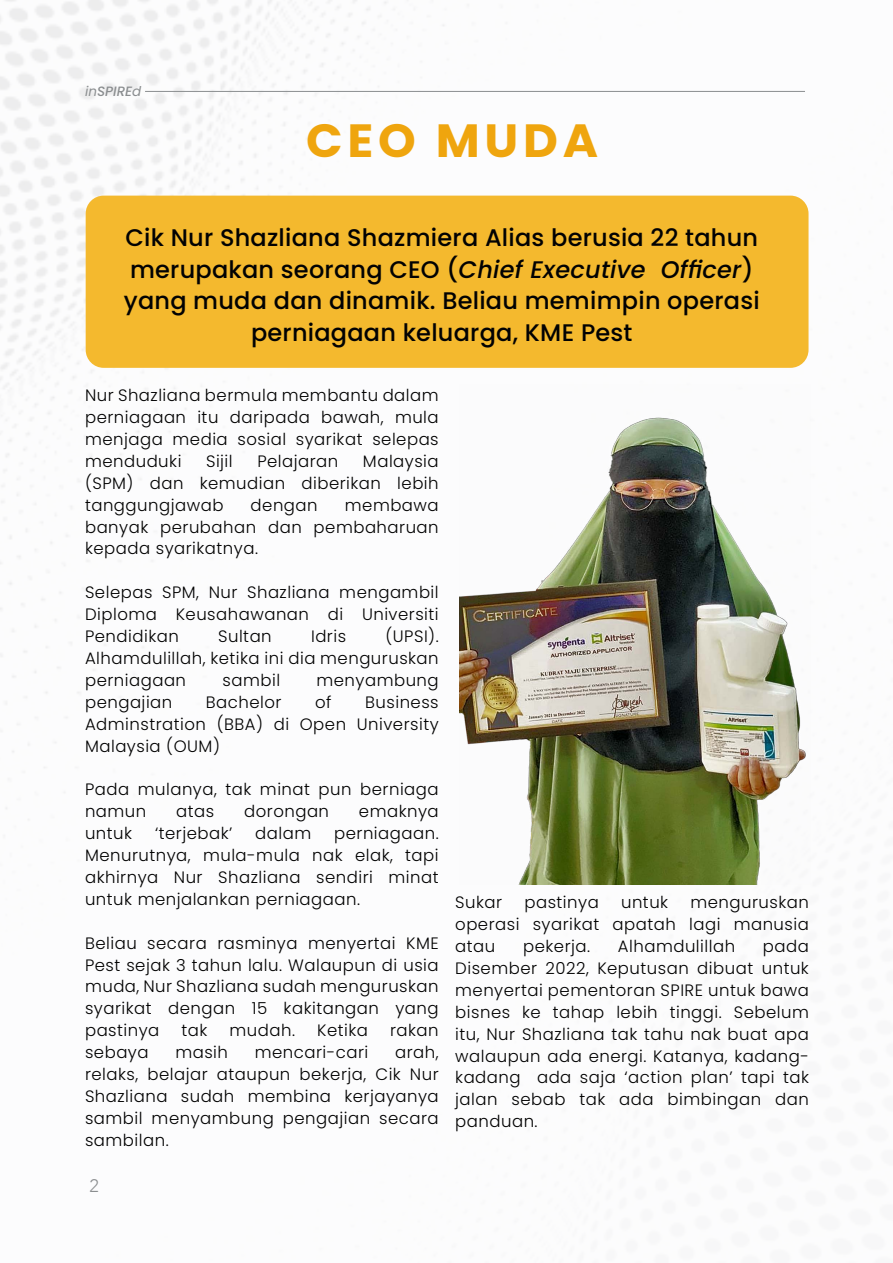
<style>
.page{position:relative;width:893px;height:1263px;background:#fff}
.page>*{position:absolute;margin:0;border:0;box-sizing:border-box;transform-origin:0 0}
.t1{font:700 46.5px "Poppins";letter-spacing:.1em;color:#efa50e}
.t2{font:500 24px/31.5px "Poppins";letter-spacing:.01em;color:#020203;text-align:center}
.t3{font:300 18px "Avenir";color:#8b8e90}
.t4{font:300 16.5px/21.9px "Poppins";letter-spacing:.03em;color:#000;text-align:justify}
.t5{font:italic 500 13.5px "Poppins";color:#8b8e90}
.s1{font-weight:400}
.s2{font-style:italic}
</style>
<div class="page">
<img style="left:0;top:0;width:809px;height:885px">
<hr style="left:145px;top:91px;width:660px;height:1px;background:#8b8e90">
<img style="left:459px;top:385px;width:350px;height:499px">
<div style="left:86px;top:196px;width:722px;height:172px;background:#f4b92e;border-radius:18px"></div>
<p class="t5" style="left:85px;top:83px;width:58px"><span class="s1">in</span>SPIRE<span class="s1">d</span></p>
<h1 class="t1" style="left:306px;top:114px;width:294px">CEO MUDA</h1>
<h2 class="t2" style="left:124px;top:222px;width:637px">Cik Nur Shazliana Shazmiera Alias berusia 22 tahun merupakan seorang CEO (<span class="s2">Chief Executive Officer</span>) yang muda dan dinamik. Beliau memimpin operasi perniagaan keluarga, KME Pest</h2>
<p class="t4" style="left:85px;top:384px;width:355px">Nur Shazliana bermula membantu dalam perniagaan itu daripada bawah, mula menjaga media sosial syarikat selepas menduduki</p>
<p class="t4" style="left:85px;top:450px;width:355px;text-indent:278px">Malaysia (SPM) dan kemudian diberikan lebih tanggungjawab</p>
<p class="t4" style="left:206px;top:450px;width:28px">Sijil</p>
<p class="t4" style="left:257px;top:450px;width:82px">Pelajaran</p>
<p class="t4" style="left:85px;top:494px;width:355px;text-indent:260px">membawa banyak perubahan dan pembaharuan kepada syarikatnya.</p>
<p class="t4" style="left:85px;top:582px;width:355px">Selepas SPM, Nur Shazliana mengambil Diploma Keusahawanan di Universiti Pendidikan</p>
<p class="t4" style="left:251px;top:494px;width:69px">dengan</p>
<p class="t4" style="left:85px;top:625px;width:355px;text-indent:300px">(UPSI).<br>Alhamdulillah, ketika ini dia menguruskan perniagaan</p>
<p class="t4" style="left:218px;top:625px;width:55px">Sultan</p>
<p class="t4" style="left:311px;top:625px;width:37px">Idris</p>
<p class="t4" style="left:223px;top:669px;width:59px">sambil</p>
<p class="t4" style="left:317px;top:669px;width:124px">menyambung</p>
<p class="t4" style="left:85px;top:691px;width:89px">pengajian</p>
<p class="t4" style="left:206px;top:691px;width:77px">Bachelor</p>
<p class="t4" style="left:315px;top:691px;width:18px">of</p>
<p class="t4" style="left:85px;top:691px;width:355px;text-indent:280px">Business Adminstration (BBA) di Open University Malaysia (OUM)</p>
<p class="t4" style="left:85px;top:779px;width:355px">Pada mulanya, tak minat pun berniaga namun</p>
<p class="t4" style="left:176px;top:801px;width:40px">atas</p>
<p class="t4" style="left:244px;top:801px;width:86px">dorongan</p>
<p class="t4" style="left:359px;top:801px;width:81px">emaknya</p>
<p class="t4" style="left:85px;top:822px;width:355px;text-indent:249px">perniagaan.<br>Menurutnya, mula-mula nak elak, tapi akhirnya Nur Shazliana sendiri minat untuk menjalankan perniagaan.</p>
<p class="t4" style="left:85px;top:932px;width:355px">Beliau secara rasminya menyertai KME Pest sejak 3 tahun lalu. Walaupun di usia muda, Nur Shazliana sudah menguruskan syarikat dengan 15 kakitangan yang pastinya</p>
<p class="t4" style="left:85px;top:822px;width:49px">untuk</p>
<p class="t4" style="left:155px;top:822px;width:79px">‘terjebak’</p>
<p class="t4" style="left:255px;top:822px;width:58px">dalam</p>
<p class="t4" style="left:182px;top:1019px;width:27px">tak</p>
<p class="t4" style="left:230px;top:1019px;width:67px">mudah.</p>
<p class="t4" style="left:317px;top:1019px;width:52px">Ketika</p>
<p class="t4" style="left:390px;top:1019px;width:50px">rakan</p>
<p class="t4" style="left:85px;top:1041px;width:65px">sebaya</p>
<p class="t4" style="left:175px;top:1041px;width:54px">masih</p>
<p class="t4" style="left:255px;top:1041px;width:115px">mencari-cari</p>
<p class="t4" style="left:85px;top:1041px;width:355px;text-indent:310px">arah, relaks, belajar ataupun bekerja, Cik Nur Shazliana sudah membina kerjayanya sambil menyambung pengajian secara sambilan.</p>
<p class="t3" style="left:90px;top:1175px;width:11px">2</p>
<p class="t4" style="left:455px;top:891px;width:48px">Sukar</p>
<p class="t4" style="left:524px;top:891px;width:76px">pastinya</p>
<p class="t4" style="left:621px;top:891px;width:49px">untuk</p>
<p class="t4" style="left:455px;top:891px;width:355px;text-indent:235px">menguruskan operasi syarikat apatah lagi manusia atau</p>
<p class="t4" style="left:523px;top:935px;width:69px">pekerja.</p>
<p class="t4" style="left:618px;top:935px;width:119px">Alhamdulillah</p>
<p class="t4" style="left:455px;top:935px;width:355px;text-indent:308px">pada Disember 2022, Keputusan dibuat untuk menyertai pementoran SPIRE untuk bawa bisnes ke tahap lebih tinggi. Sebelum itu, Nur Shazliana tak tahu nak buat apa walaupun ada energi. Katanya, kadang&shy;kadang ada saja ‘action plan’ tapi tak jalan sebab tak ada bimbingan dan panduan.</p>
</div>
